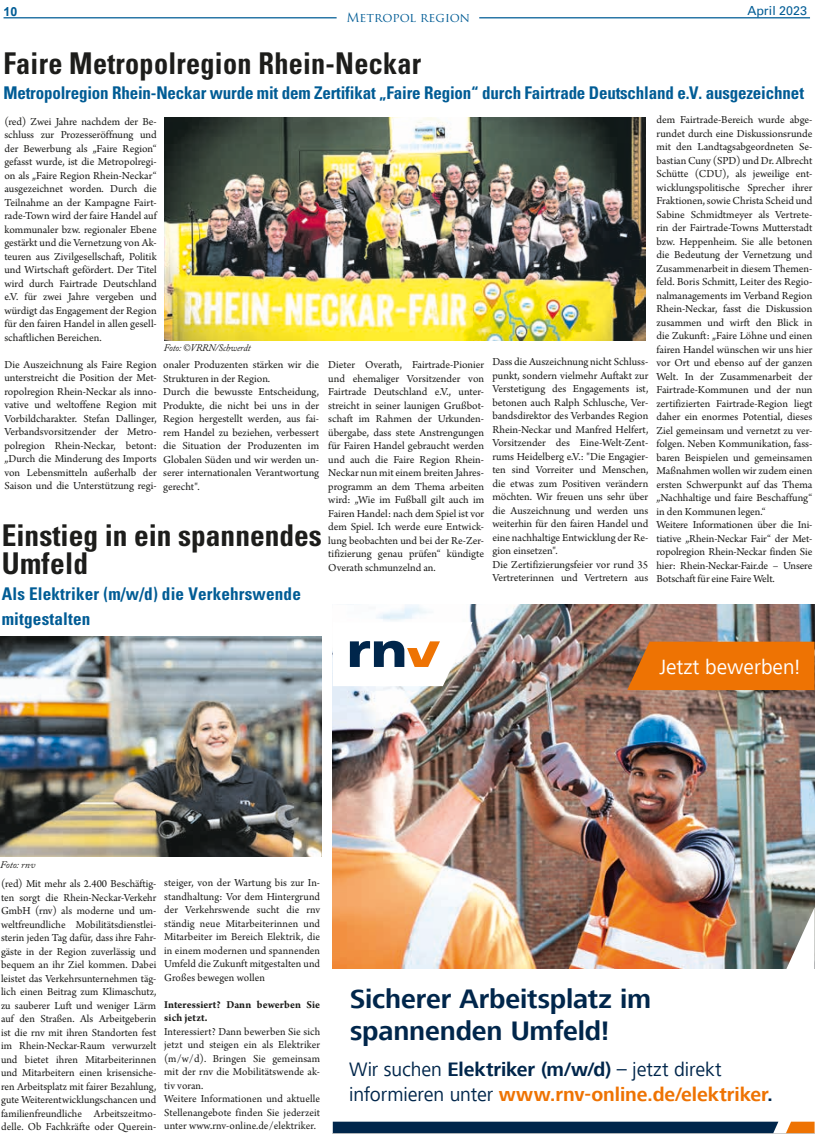
<style>
.page{position:relative;width:815px;height:1134px;background:#fff}
.page>*{position:absolute;margin:0;border:0;box-sizing:border-box;transform-origin:0 0}
.t1{font:700 condensed 30px "Univers LT";letter-spacing:.01em;color:#1d1d1b;scale:.94 1}
.t2{font:700 condensed 30px/28.8px "Univers LT";letter-spacing:.01em;color:#1d1d1b}
.t3{font:700 27.5px/32.5px "Frutiger Next LTCE";letter-spacing:-.005em;color:#00264b}
.t4{font:21.25px "Frutiger Next LTCE";color:#fff}
.t5{font:20px/25px "Frutiger Next LTCE";letter-spacing:-.005em;color:#00264b}
.t6{font:700 condensed 17.5px "Univers LT";letter-spacing:-.01em;color:#005c95}
.t7{font:700 condensed 17.5px/25px "Univers LT";letter-spacing:.01em;color:#005c95}
.t8{font:12.5px "Trajan Pro";color:#005c95}
.t9{font:12.5px "Univers LT";color:#005c95}
.t10{font:700 12.5px "Arial";color:#005c95}
.t11{font:11.25px/13.5px "Arno Pro";color:#1d1d1b;text-align:justify}
.t12{font:700 11.25px/13.5px "Arno Pro";letter-spacing:.005em;color:#1d1d1b}
.t13{font:italic 10px "Adobe Caslon Pro";letter-spacing:-.01em;color:#1d1d1b;scale:.94 1}
.t14{font:italic 10px "Adobe Caslon Pro";letter-spacing:-.01em;color:#1d1d1b}
.s1{font-weight:700}
.s2{font-weight:700;color:#ee7303}
</style>
<div class="page">
<hr style="left:479px;top:17px;width:331px;height:1px;background:#005c95">
<hr style="left:4px;top:17px;width:333px;height:1px;background:#005c95">
<img style="left:333px;top:604px;width:482px;height:530px">
<div style="left:627px;top:642px;width:188px;height:48px;background:#ee7303"></div>
<svg style="left:333px;top:1122px;width:445px;height:12px;background:#0f3254"></svg>
<svg style="left:786px;top:1122px;width:29px;height:12px"></svg>
<img style="left:0;top:637px;width:321px;height:219px">
<img style="left:165px;top:117px;width:480px;height:224px">
<p class="t10" style="left:4px;top:3px;width:15px">10</p>
<p class="t9" style="left:747px;top:4px;width:61px">April 2023</p>
<p class="t8" style="left:346px;top:10px;width:125px">Metropol region</p>
<h1 class="t1" style="left:3px;top:45px;width:446px">Faire Metropolregion Rhein-Neckar</h1>
<h3 class="t6" style="left:3px;top:82px;width:802px">Metropolregion Rhein-Neckar wurde mit dem Zertifikat „Faire Region“ durch Fairtrade Deutschland e.V. ausgezeichnet</h3>
<p class="t11" style="left:657px;top:114px;width:157px;text-align:left">dem Fairtrade-Bereich wurde abge&shy;rundet durch eine Diskussionsrunde mit den Landtagsabgeordneten Se&shy;bastian Cuny (SPD) und Dr. Albrecht Schütte (CDU), als jeweilige ent&shy;wicklungspolitische Sprecher ihrer Fraktionen, sowie Christa Scheid und Sabine Schmidtmeyer als Vertrete&shy;rin der Fairtrade-Towns Mutterstadt bzw. Heppenheim. Sie alle betonen die Bedeutung der Vernetzung und Zusammenarbeit in diesem Themen&shy;feld. Boris Schmitt, Leiter des Regio&shy;nalmanagements im Verband Region Rhein-Neckar, fasst die Diskussion zusammen und wirft den Blick in die Zukunft: „Faire Löhne und einen fairen Handel wünschen wir uns hier vor Ort und ebenso auf der ganzen Welt. In der Zusammenarbeit der Fairtrade-Kommunen und der nun zertifizierten Fairtrade-Region liegt daher ein enormes Potential, dieses Ziel gemeinsam und vernetzt zu ver&shy;folgen. Neben Kommunikation, fass&shy;baren Beispielen und gemeinsamen Maßnahmen wollen wir zudem einen ersten Schwerpunkt auf das Thema „Nachhaltige und faire Beschaffung“ in den Kommunen legen.“<br>Weitere Informationen über die Ini&shy;tiative „Rhein-Neckar Fair“ der Met&shy;ropolregion Rhein-Neckar finden Sie hier: Rhein-Neckar-Fair.de – Unsere Botschaft für eine Faire Welt.</p>
<p class="t11" style="left:4px;top:115px;width:154px">(red) Zwei Jahre nachdem der Be&shy;schluss zur Prozesseröffnung und der Bewerbung als „Faire Region“ gefasst wurde, ist die Metropolregi&shy;on als „Faire Region Rhein-Neckar“ ausgezeichnet worden. Durch die Teilnahme an der Kampagne Fairt&shy;rade-Town wird der faire Handel auf kommunaler bzw. regionaler Ebene gestärkt und die Vernetzung von Ak&shy;teuren aus Zivilgesellschaft, Politik und Wirtschaft gefördert. Der Titel wird durch Fairtrade Deutschland e.V. für zwei Jahre vergeben und würdigt das Engagement der Region für den fairen Handel in allen gesell&shy;schaftlichen Bereichen.</p>
<p class="t11" style="left:4px;top:358px;width:154px">Die Auszeichnung als Faire Region unterstreicht die Position der Met&shy;ropolregion Rhein-Neckar als inno&shy;vative und weltoffene Region mit Vorbildcharakter. Stefan Dallinger, Verbandsvorsitzender der Metro&shy;polregion Rhein-Neckar, betont: „Durch die Minderung des Imports von Lebensmitteln außerhalb der Saison und die Unterstützung regi-</p>
<p class="t11" style="left:163px;top:359px;width:157px;text-align:left">onaler Produzenten stärken wir die<br>Strukturen in der Region.<br>Durch die bewusste Entscheidung,<br>Produkte, die nicht bei uns in der<br>Region hergestellt werden, aus fai&shy;rem Handel zu beziehen, verbessert die Situation der Produzenten im<br>Globalen Süden und wir werden un&shy;serer internationalen Verantwortung gerecht".</p>
<p class="t11" style="left:328px;top:359px;width:157px">Dieter Overath, Fairtrade-Pionier und ehemaliger Vorsitzender von Fairtrade Deutschland e.V., unter&shy;streicht in seiner launigen Grußbot&shy;schaft im Rahmen der Urkunden&shy;übergabe, dass stete Anstrengungen für Fairen Handel gebraucht werden und auch die Faire Region Rhein-Neckar nun mit einem breiten Jahres&shy;programm an dem Thema arbeiten wird: „Wie im Fußball gilt auch im Fairen Handel: nach dem Spiel ist vor dem Spiel. Ich werde eure Entwick&shy;lung beobachten und bei der Re-Zer&shy;tifizierung genau prüfen“ kündigte Overath schmunzelnd an.</p>
<p class="t11" style="left:492px;top:356px;width:157px;text-align:left">Dass die Auszeichnung nicht Schluss&shy;punkt, sondern vielmehr Auftakt zur Verstetigung des Engagements ist, betonen auch Ralph Schlusche, Ver&shy;bandsdirektor des Verbandes Region Rhein-Neckar und Manfred Helfert, Vorsitzender des Eine-Welt-Zent&shy;rums Heidelberg e.V.: "Die Engagier&shy;ten sind Vorreiter und Menschen, die etwas zum Positiven verändern möchten. Wir freuen uns sehr über die Auszeichnung und werden uns weiterhin für den fairen Handel und eine nachhaltige Entwicklung der Re&shy;gion einsetzen".<br>Die Zertifizierungsfeier vor rund 35<br>Vertreterinnen und Vertretern aus</p>
<p class="t13" style="left:164px;top:342px;width:94px">Foto: ©VRRN/Schwerdt</p>
<h1 class="t2" style="left:2px;top:521px;width:322px">Einstieg in ein spannendes<br>Umfeld</h1>
<h3 class="t7" style="left:2px;top:581px;width:301px">Als Elektriker (m/w/d) die Verkehrswende mitgestalten</h3>
<h3 class="t4" style="left:659px;top:654px;width:142px">Jetzt bewerben!</h3>
<p class="t14" style="left:0;top:858px;width:37px">Foto: rnv</p>
<p class="t11" style="left:164px;top:877px;width:157px">steiger, von der Wartung bis zur In&shy;standhaltung: Vor dem Hintergrund der Verkehrswende sucht die rnv ständig neue Mitarbeiterinnen und Mitarbeiter im Bereich Elektrik, die in einem modernen und spannenden Umfeld die Zukunft mitgestalten und Großes bewegen wollen</p>
<p class="t12" style="left:164px;top:998px;width:157px">Interessiert? Dann bewerben Sie sich jetzt.</p>
<p class="t11" style="left:164px;top:1025px;width:157px;text-align:left">Interessiert? Dann bewerben Sie sich jetzt und steigen ein als Elektriker (m/w/d). Bringen Sie gemeinsam mit der rnv die Mobilitätswende ak&shy;tiv voran.<br>Weitere Informationen und aktuelle Stellenangebote finden Sie jederzeit unter www.rnv-online.de/elektriker.</p>
<p class="t11" style="left:1px;top:878px;width:157px">(red) Mit mehr als 2.400 Beschäftig&shy;ten sorgt die Rhein-Neckar-Verkehr GmbH (rnv) als moderne und um&shy;weltfreundliche Mobilitätsdienstlei&shy;sterin jeden Tag dafür, dass ihre Fahr&shy;gäste in der Region zuverlässig und bequem an ihr Ziel kommen. Dabei leistet das Verkehrsunternehmen täg&shy;lich einen Beitrag zum Klimaschutz, zu sauberer Luft und weniger Lärm auf den Straßen. Als Arbeitgeberin ist die rnv mit ihren Standorten fest im Rhein-Neckar-Raum verwurzelt und bietet ihren Mitarbeiterinnen und Mitarbeitern einen krisensiche&shy;ren Arbeitsplatz mit fairer Bezahlung, gute Weiterentwicklungschancen und familienfreundliche Arbeitszeitmo&shy;delle. Ob Fachkräfte oder Querein-</p>
<h2 class="t3" style="left:350px;top:983px;width:302px">Sicherer Arbeitsplatz im spannenden Umfeld!</h2>
<h3 class="t5" style="left:349px;top:1057px;width:425px">Wir suchen <span class="s1">Elektriker (m/w/d)</span> – jetzt direkt informieren unter <span class="s2">www.rnv-online.de/elektriker</span><span class="s1">.</span></h3>
</div>
